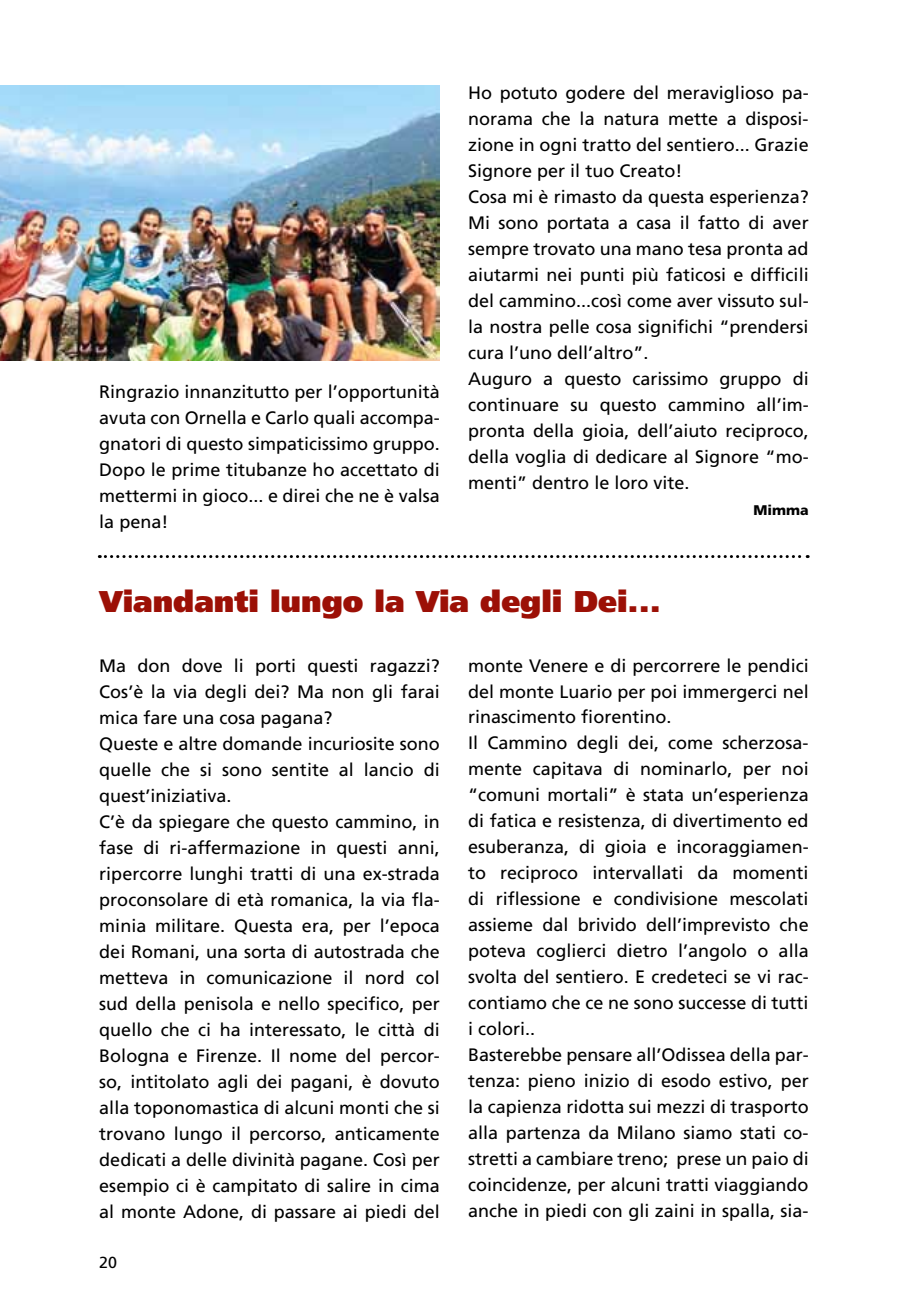
<style>
.page{position:relative;width:908px;height:1304px;background:#fff}
.page>*{position:absolute;margin:0;border:0;box-sizing:border-box;transform-origin:0 0}
.t1{font:900 30px "Frutiger";color:#9c1006}
.t2{font:18px/26px "Frutiger";color:#000}
.t3{font:16px "Frutiger";color:#000}
.t4{font:900 14px "Frutiger";color:#000}
</style>
<div class="page">
<img style="left:0;top:85px;width:439px;height:276px">
<svg style="left:99px;top:555px;width:708px;height:3px"></svg>
<p class="t2" style="left:99px;top:378px;width:342px;text-align:justify">Ringrazio innanzitutto per l’opportunità avuta con Ornella e Carlo quali accompa&shy;gnatori di questo simpaticissimo gruppo.<br>Dopo le prime titubanze ho accettato di mettermi in gioco... e direi che ne è valsa la pena!</p>
<p class="t2" style="left:468px;top:80px;width:342px">Ho potuto godere del meraviglioso pa&shy;norama che la natura mette a disposi&shy;zione in ogni tratto del sentiero... Grazie Signore per il tuo Creato!<br>Cosa mi è rimasto da questa esperienza?<br>M i sono portata a casa il fatto di aver sempre trovato una mano tesa pronta ad aiutarmi nei punti più faticosi e difficili del cammino...così come aver vissuto sul&shy;la nostra pelle cosa significhi “prendersi cura l’uno dell’altro”.<br>Auguro a questo carissimo gruppo di continuare su questo cammino all’im&shy;pronta della gioia, dell’aiuto reciproco, della voglia di dedicare al Signore “mo&shy;menti” dentro le loro vite.</p>
<p class="t4" style="left:753px;top:502px;width:57px">Mimma</p>
<h1 class="t1" style="left:99px;top:584px;width:563px">Viandanti lungo la Via degli Dei...</h1>
<p class="t2" style="left:99px;top:652px;width:342px">Ma don dove li porti questi ragazzi?<br>Cos’è la via degli dei? Ma non gli farai mica fare una cosa pagana?<br>Queste e altre domande incuriosite sono quelle che si sono sentite al lancio di quest’iniziativa.<br>C’è da spiegare che questo cammino, in fase di ri-affermazione in questi anni, ripercorre lunghi tratti di una ex-strada proconsolare di età romanica, la via fla&shy;minia militare. Questa era, per l’epoca dei Romani, una sorta di autostrada che metteva in comunicazione il nord col sud della penisola e nello specifico, per quello che ci ha interessato, le città di Bologna e Firenze. I l nome del percor&shy;so, intitolato agli dei pagani, è dovuto alla toponomastica di alcuni monti che si trovano lungo il percorso, anticamente dedicati a delle divinità pagane. Così per esempio ci è campitato di salire in cima al monte Adone, di passare ai piedi del</p>
<p class="t2" style="left:468px;top:652px;width:342px">monte Venere e di percorrere le pendici del monte Luario per poi immergerci nel rinascimento fiorentino.<br>I l Cammino degli dei, come scherzosa&shy;mente capitava di nominarlo, per noi “comuni mortali” è stata un’esperienza di fatica e resistenza, di divertimento ed esuberanza, di gioia e incoraggiamen&shy;to reciproco intervallati da momenti di riflessione e condivisione mescolati assieme dal brivido dell’imprevisto che poteva coglierci dietro l’angolo o alla svolta del sentiero. E credeteci se vi rac&shy;contiamo che ce ne sono successe di tutti i colori..<br>Basterebbe pensare all’Odissea della par&shy;tenza: pieno inizio di esodo estivo, per la capienza ridotta sui mezzi di trasporto alla partenza da M ilano siamo stati co&shy;stretti a cambiare treno; prese un paio di coincidenze, per alcuni tratti viaggiando anche in piedi con gli zaini in spalla, sia-</p>
<p class="t3" style="left:99px;top:1253px;width:19px">20</p>
</div>
